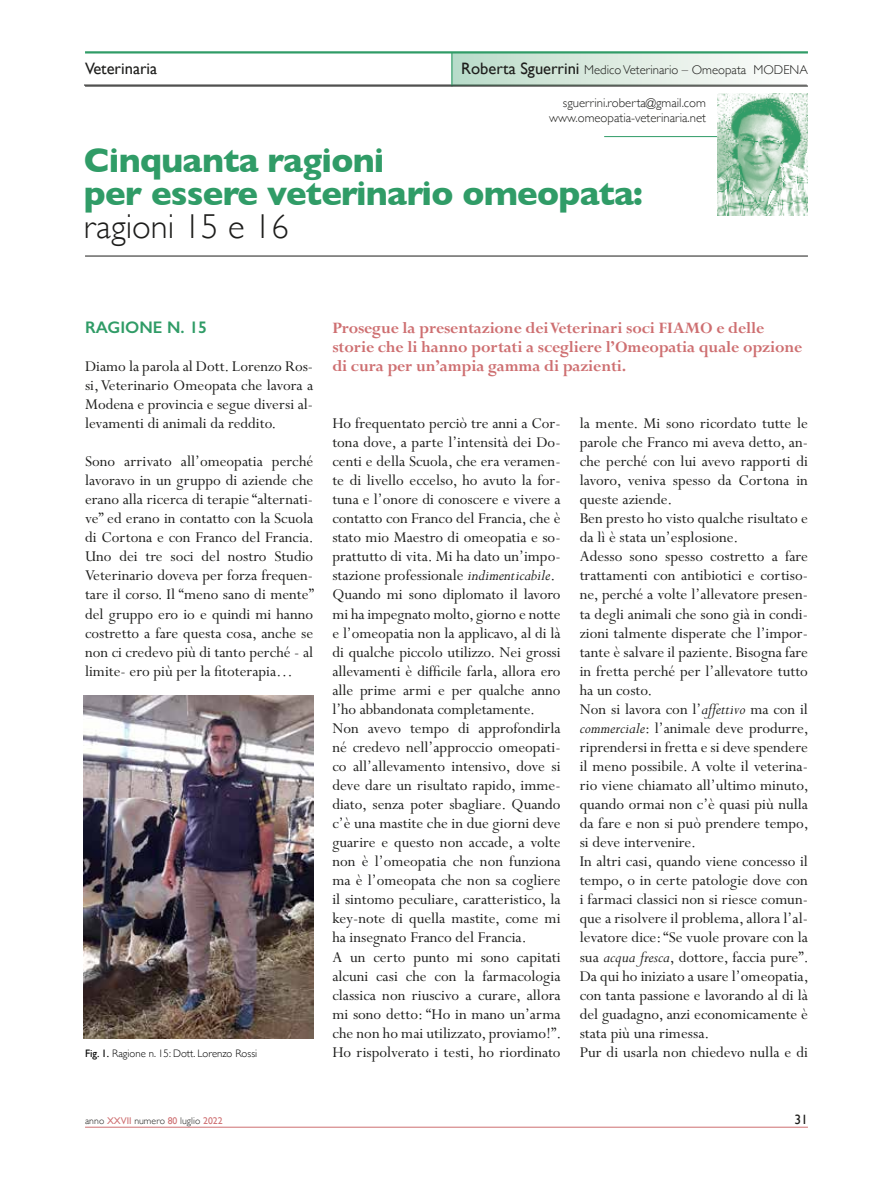
<style>
.page{position:relative;width:893px;height:1191px;background:#fff}
.page>*{position:absolute;margin:0;border:0;box-sizing:border-box;transform-origin:0 0}
.t1{font:700 34.5px/33px "Gill Sans";letter-spacing:-.02em;color:#309c67}
.t2{font:300 34.5px "Gill Sans";color:#1d1d1b}
.t3{font:700 17.55px/19px "Perpetua";letter-spacing:-.01em;color:#ce6f71}
.t4{font:16.8px/19px "Perpetua";color:#1d1d1b;text-align:justify}
.t5{font:600 16.8px "Gill Sans";color:#309c67}
.t6{font:16.5px "Gill Sans";color:#1d1d1b}
.t7{font:13.5px "Gill Sans";color:#1d1d1b}
.t8{font:300 12.75px/15.3px "Gill Sans";color:#1d1d1b;text-align:right}
.t9{font:300 10.8px "Gill Sans";color:#000}
.t10{font:300 9.75px "Gill Sans";letter-spacing:.01em;color:#1d1d1b}
.s1{font-weight:400;font-size:16.5px}
.s2{font-weight:400}
.s3{font-style:italic}
.s4{font-weight:400;color:#ce6f71}
</style>
<div class="page">
<hr style="left:85px;top:1126px;width:723px;height:1px;background:#ce6f71">
<hr style="left:84px;top:85px;width:723px;height:1px;background:#1d1d1b">
<hr style="left:85px;top:256px;width:723px;height:1px;background:#1d1d1b">
<hr style="left:604px;top:136px;width:113px;height:1px;background:#309c67">
<svg style="left:453px;top:54px;width:355px;height:32px"></svg>
<hr style="left:85px;top:51px;width:723px;height:3px;background:#309c67">
<hr style="left:452px;top:52px;width:1px;height:34px;background:#309c67">
<hr style="left:85px;top:86px;width:723px;height:1px;background:#1d1d1b">
<img style="left:717px;top:93px;width:90px;height:122px">
<img style="left:84px;top:696px;width:229px;height:342px">
<p class="t6" style="left:85px;top:59px;width:74px">Veterinaria</p>
<p class="t8" style="left:461px;top:62px;width:348px"><span class="s1">Roberta Sguerrini</span> Medico Veterinario – Omeopata MODENA</p>
<p class="t8" style="left:549px;top:95px;width:158px">sguerrini.roberta@gmail.com www.omeopatia-veterinaria.net</p>
<h1 class="t1" style="left:84px;top:143px;width:560px">Cinquanta ragioni<br>per essere veterinario omeopata:</h1>
<h1 class="t2" style="left:84px;top:207px;width:206px">ragioni 15 e 16</h1>
<p class="t5" style="left:85px;top:317px;width:124px">RAGIONE N. 15</p>
<p class="t4" style="left:85px;top:357px;width:230px">Diamo la parola al Dott. Lorenzo Ros&shy;si, Veterinario Omeopata che lavora a Modena e provincia e segue diversi al&shy;levamenti di animali da reddito.</p>
<p class="t4" style="left:85px;top:452px;width:230px">Sono arrivato all’omeopatia perché lavoravo in un gruppo di aziende che erano alla ricerca di terapie “alternati&shy;ve” ed erano in contatto con la Scuola di Cortona e con Franco del Francia.<br>Uno dei tre soci del nostro Studio Veterinario doveva per forza frequen&shy;tare il corso. Il “meno sano di mente” del gruppo ero io e quindi mi hanno costretto a fare questa cosa, anche se non ci credevo più di tanto perché - al limite- ero più per la fitoterapia…</p>
<p class="t9" style="left:85px;top:1047px;width:174px"><span class="s2">Fig. 1.</span> Ragione n. 15: Dott. Lorenzo Rossi</p>
<p class="t3" style="left:332px;top:319px;width:471px">Prosegue la presentazione dei Veterinari soci FIAMO e delle storie che li hanno portati a scegliere l’Omeopatia quale opzione di cura per un’ampia gamma di pazienti.</p>
<p class="t4" style="left:332px;top:414px;width:230px;text-align:left">Ho frequentato perciò tre anni a Cor&shy;tona dove, a parte l’intensità dei Do&shy;centi e della Scuola, che era veramen&shy;te di livello eccelso, ho avuto la for&shy;tuna e l’onore di conoscere e vivere a contatto con Franco del Francia, che è stato mio Maestro di omeopatia e so&shy;prattutto di vita. Mi ha dato un’impo&shy;stazione professionale <span class="s3">indimenticabile</span>.<br>Quando mi sono diplomato il lavoro mi ha impegnato molto, giorno e notte e l’omeopatia non la applicavo, al di là di qualche piccolo utilizzo. Nei grossi allevamenti è difficile farla, allora ero alle prime armi e per qualche anno l’ho abbandonata completamente.<br>Non avevo tempo di approfondirla né credevo nell’approccio omeopati&shy;co all’allevamento intensivo, dove si deve dare un risultato rapido, imme&shy;diato, senza poter sbagliare. Quando c’è una mastite che in due giorni deve guarire e questo non accade, a volte non è l’omeopatia che non funziona ma è l’omeopata che non sa cogliere il sintomo peculiare, caratteristico, la key-note di quella mastite, come mi ha insegnato Franco del Francia.<br>A un certo punto mi sono capitati alcuni casi che con la farmacologia classica non riuscivo a curare, allora mi sono detto: “Ho in mano un’arma che non ho mai utilizzato, proviamo!”.<br>Ho rispolverato i testi, ho riordinato</p>
<p class="t4" style="left:580px;top:414px;width:230px;text-align:left">la mente. Mi sono ricordato tutte le parole che Franco mi aveva detto, an&shy;che perché con lui avevo rapporti di lavoro, veniva spesso da Cortona in queste aziende.<br>Ben presto ho visto qualche risultato e da lì è stata un’esplosione.<br>Adesso sono spesso costretto a fare trattamenti con antibiotici e cortiso&shy;ne, perché a volte l’allevatore presen&shy;ta degli animali che sono già in condi&shy;zioni talmente disperate che l’impor&shy;tante è salvare il paziente. Bisogna fare in fretta perché per l’allevatore tutto ha un costo.<br>Non si lavora con l’<span class="s3">affettivo</span> ma con il <span class="s3">commerciale</span>: l’animale deve produrre, riprendersi in fretta e si deve spendere il meno possibile. A volte il veterina&shy;rio viene chiamato all’ultimo minuto, quando ormai non c’è quasi più nulla da fare e non si può prendere tempo, si deve intervenire.<br>In altri casi, quando viene concesso il tempo, o in certe patologie dove con i farmaci classici non si riesce comun&shy;que a risolvere il problema, allora l’al&shy;levatore dice: “Se vuole provare con la sua <span class="s3">acqua fresca</span>, dottore, faccia pure”.<br>Da qui ho iniziato a usare l’omeopatia, con tanta passione e lavorando al di là del guadagno, anzi economicamente è stata più una rimessa.<br>Pur di usarla non chiedevo nulla e di</p>
<p class="t10" style="left:85px;top:1115px;width:139px">anno <span class="s4">XXVII</span> numero <span class="s4">80</span> luglio <span class="s4">2022</span></p>
<p class="t7" style="left:794px;top:1111px;width:15px">31</p>
</div>
